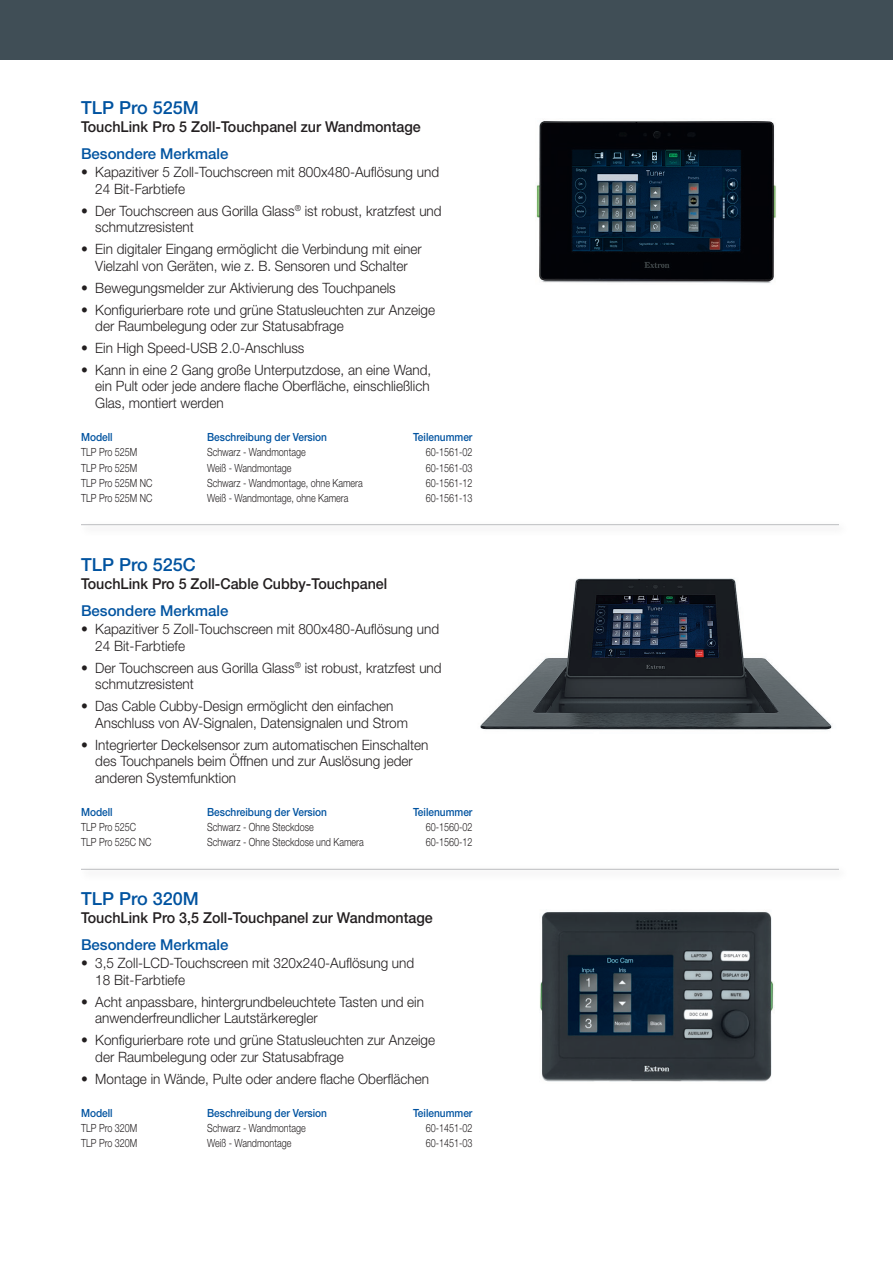
<style>
.page{position:relative;width:893px;height:1263px;background:#fff}
.page>*{position:absolute;margin:0;border:0;box-sizing:border-box;transform-origin:0 0}
.product_header{font:500 18px "Helvetica Neue LT Std";color:#0153a0}
.product_subhead{font:500 15px "Helvetica Neue LT Std";color:#231f20;scale:.95 1}
.unique_features_subh{font:500 15px "Helvetica Neue LT Std";color:#0153a0}
.unique_features_body{font:300 14.25px/16.5px "Helvetica Neue LT Std";color:#231f20;scale:.95 1}
.model_ver_part__body{font:300 11.25px "Helvetica Neue LT Std";color:#231f20;scale:.8 1}
.m_vd_pn_header_short{font:500 11.25px "Helvetica Neue LT Std";color:#0153a0;scale:.9 1}
</style>
<div class="page">
<div style="left:0;top:0;width:893px;height:60px;background:#404e56"></div>
<div style="left:78px;top:520px;width:772px;height:17px;background:#231f20;opacity:.4"></div>
<hr style="left:81px;top:524px;width:758px;height:1px;background:#bcbdc0">
<div style="left:78px;top:864px;width:772px;height:18px;background:#fafafa"></div>
<hr style="left:81px;top:869px;width:758px;height:1px;background:#bcbdc0">
<img style="left:536px;top:121px;width:240px;height:162px">
<img style="left:540px;top:912px;width:234px;height:170px">
<img style="left:480px;top:578px;width:352px;height:152px">
<p class="product_header" style="left:81px;top:97px;width:119px">TLP Pro 525M</p>
<p class="product_subhead" style="left:81px;top:118px;width:359px">TouchLink Pro 5 Zoll-Touchpanel zur Wandmontage</p>
<p class="unique_features_subh" style="left:81px;top:144px;width:149px">Besondere Merkmale</p>
<p class="unique_features_body" style="left:95px;top:164px;width:363px;text-indent:-14px">• Kapazitiver 5 Zoll-Touchscreen mit 800x480-Auflösung und<br>24 Bit-Farbtiefe</p>
<p class="unique_features_body" style="left:95px;top:202px;width:366px;text-indent:-14px">• Der Touchscreen aus Gorilla Glass<sup>®</sup> ist robust, kratzfest und schmutzresistent</p>
<p class="unique_features_body" style="left:81px;top:241px;width:360px;text-align:center">• Ein digitaler Eingang ermöglicht die Verbindung mit einer<br>Vielzahl von Geräten, wie z. B. Sensoren und Schalter</p>
<p class="unique_features_body" style="left:81px;top:279px;width:333px">• Bewegungsmelder zur Aktivierung des Touchpanels</p>
<p class="unique_features_body" style="left:95px;top:301px;width:359px;text-indent:-14px">• Konfigurierbare rote und grüne Statusleuchten zur Anzeige der Raumbelegung oder zur Statusabfrage</p>
<p class="unique_features_body" style="left:81px;top:339px;width:237px">• Ein High Speed-USB 2.0-Anschluss</p>
<p class="unique_features_body" style="left:95px;top:361px;width:355px;text-indent:-14px">• Kann in eine 2 Gang große Unterputzdose, an eine Wand, ein Pult oder jede andere flache Oberfläche, einschließlich<br>Glas, montiert werden</p>
<p class="m_vd_pn_header_short" style="left:81px;top:430px;width:37px">Modell</p>
<p class="m_vd_pn_header_short" style="left:207px;top:430px;width:135px">Beschreibung der Version</p>
<p class="m_vd_pn_header_short" style="left:413px;top:430px;width:68px">Teilenummer</p>
<p class="model_ver_part__body" style="left:81px;top:445px;width:72px">TLP Pro 525M</p>
<p class="model_ver_part__body" style="left:207px;top:445px;width:125px">Schwarz - Wandmontage</p>
<p class="model_ver_part__body" style="left:426px;top:445px;width:60px">60-1561-02</p>
<p class="model_ver_part__body" style="left:81px;top:461px;width:72px">TLP Pro 525M</p>
<p class="model_ver_part__body" style="left:207px;top:461px;width:107px">Weiß - Wandmontage</p>
<p class="model_ver_part__body" style="left:426px;top:461px;width:60px">60-1561-03</p>
<p class="model_ver_part__body" style="left:81px;top:476px;width:91px">TLP Pro 525M NC</p>
<p class="model_ver_part__body" style="left:207px;top:476px;width:196px">Schwarz - Wandmontage, ohne Kamera</p>
<p class="model_ver_part__body" style="left:426px;top:476px;width:60px">60-1561-12</p>
<p class="model_ver_part__body" style="left:81px;top:491px;width:91px">TLP Pro 525M NC</p>
<p class="model_ver_part__body" style="left:207px;top:491px;width:178px">Weiß - Wandmontage, ohne Kamera</p>
<p class="model_ver_part__body" style="left:426px;top:491px;width:60px">60-1561-13</p>
<p class="product_header" style="left:81px;top:554px;width:116px">TLP Pro 525C</p>
<p class="product_subhead" style="left:81px;top:575px;width:324px">TouchLink Pro 5 Zoll-Cable Cubby-Touchpanel</p>
<p class="unique_features_subh" style="left:81px;top:601px;width:149px">Besondere Merkmale</p>
<p class="unique_features_body" style="left:95px;top:621px;width:363px;text-indent:-14px">• Kapazitiver 5 Zoll-Touchscreen mit 800x480-Auflösung und<br>24 Bit-Farbtiefe</p>
<p class="unique_features_body" style="left:95px;top:659px;width:366px;text-indent:-14px">• Der Touchscreen aus Gorilla Glass<sup>®</sup> ist robust, kratzfest und schmutzresistent</p>
<p class="unique_features_body" style="left:95px;top:698px;width:331px;text-indent:-14px">• Das Cable Cubby-Design ermöglicht den einfachen<br>Anschluss von AV-Signalen, Datensignalen und Strom</p>
<p class="unique_features_body" style="left:95px;top:736px;width:352px;text-indent:-14px">• Integrierter Deckelsensor zum automatischen Einschalten des Touchpanels beim Öffnen und zur Auslösung jeder anderen Systemfunktion</p>
<p class="m_vd_pn_header_short" style="left:81px;top:805px;width:37px">Modell</p>
<p class="m_vd_pn_header_short" style="left:207px;top:805px;width:135px">Beschreibung der Version</p>
<p class="m_vd_pn_header_short" style="left:413px;top:805px;width:68px">Teilenummer</p>
<p class="model_ver_part__body" style="left:81px;top:820px;width:71px">TLP Pro 525C</p>
<p class="model_ver_part__body" style="left:207px;top:820px;width:135px">Schwarz - Ohne Steckdose</p>
<p class="model_ver_part__body" style="left:426px;top:820px;width:60px">60-1560-02</p>
<p class="model_ver_part__body" style="left:81px;top:835px;width:89px">TLP Pro 525C NC</p>
<p class="model_ver_part__body" style="left:207px;top:835px;width:197px">Schwarz - Ohne Steckdose und Kamera</p>
<p class="model_ver_part__body" style="left:426px;top:835px;width:60px">60-1560-12</p>
<p class="product_header" style="left:81px;top:888px;width:119px">TLP Pro 320M</p>
<p class="product_subhead" style="left:81px;top:909px;width:372px">TouchLink Pro 3,5 Zoll-Touchpanel zur Wandmontage</p>
<p class="unique_features_subh" style="left:81px;top:935px;width:149px">Besondere Merkmale</p>
<p class="unique_features_body" style="left:95px;top:955px;width:337px;text-indent:-14px">• 3,5 Zoll-LCD-Touchscreen mit 320x240-Auflösung und<br>18 Bit-Farbtiefe</p>
<p class="unique_features_body" style="left:95px;top:993px;width:348px;text-indent:-14px">• Acht anpassbare, hintergrundbeleuchtete Tasten und ein anwenderfreundlicher Lautstärkeregler</p>
<p class="unique_features_body" style="left:95px;top:1031px;width:359px;text-indent:-14px">• Konfigurierbare rote und grüne Statusleuchten zur Anzeige der Raumbelegung oder zur Statusabfrage</p>
<p class="unique_features_body" style="left:81px;top:1070px;width:368px">• Montage in Wände, Pulte oder andere flache Oberflächen</p>
<p class="m_vd_pn_header_short" style="left:81px;top:1106px;width:37px">Modell</p>
<p class="m_vd_pn_header_short" style="left:207px;top:1106px;width:135px">Beschreibung der Version</p>
<p class="m_vd_pn_header_short" style="left:413px;top:1106px;width:68px">Teilenummer</p>
<p class="model_ver_part__body" style="left:81px;top:1121px;width:72px">TLP Pro 320M</p>
<p class="model_ver_part__body" style="left:207px;top:1121px;width:125px">Schwarz - Wandmontage</p>
<p class="model_ver_part__body" style="left:426px;top:1121px;width:60px">60-1451-02</p>
<p class="model_ver_part__body" style="left:81px;top:1136px;width:72px">TLP Pro 320M</p>
<p class="model_ver_part__body" style="left:207px;top:1136px;width:107px">Weiß - Wandmontage</p>
<p class="model_ver_part__body" style="left:426px;top:1136px;width:60px">60-1451-03</p>
</div>
